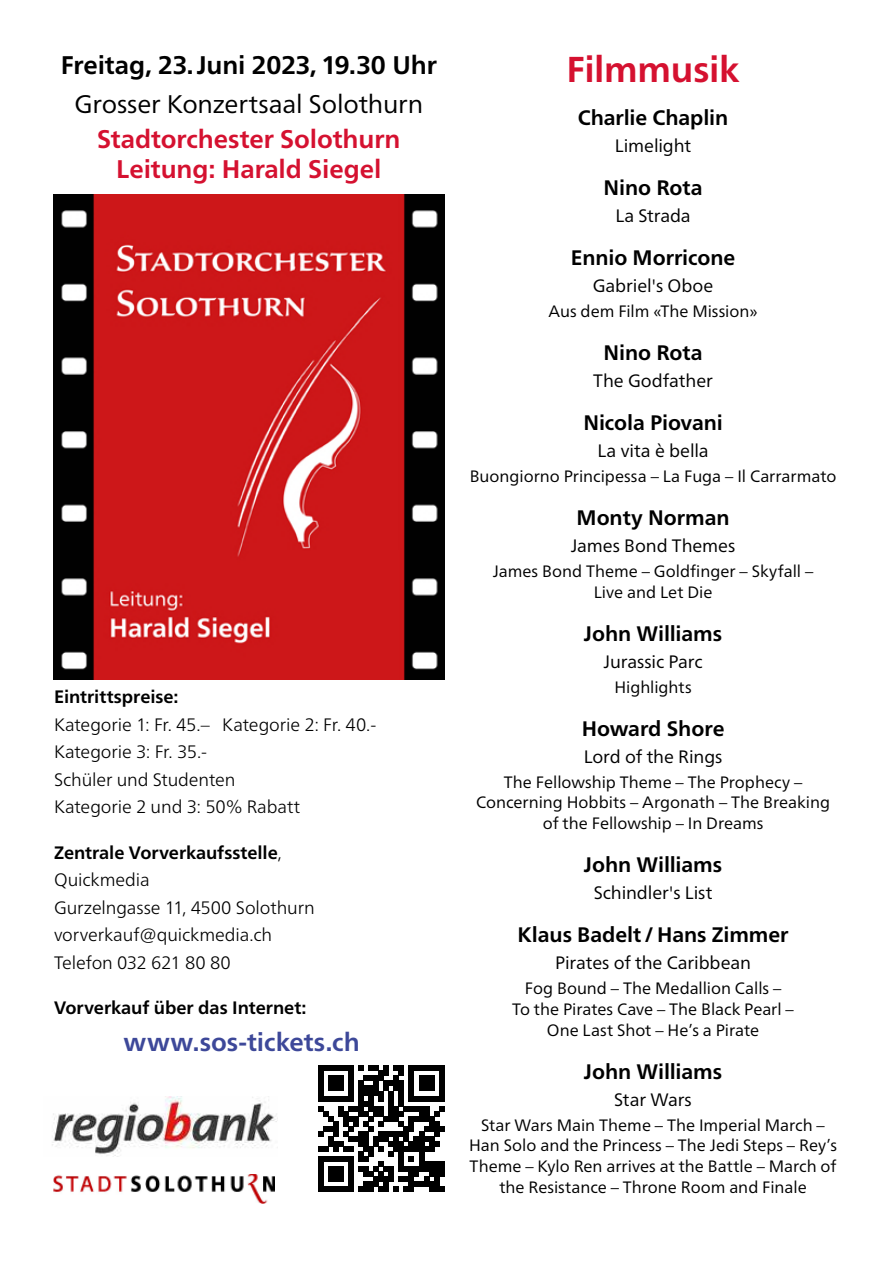
<style>
.page{position:relative;width:893px;height:1263px;background:#fff}
.page>*{position:absolute;margin:0;border:0;box-sizing:border-box;transform-origin:0 0}
.t1{font:700 36px "Frutiger Neue LT Pro";letter-spacing:-.01em;color:#d51130}
.t2{font:700 25.5px/30.6px "Frutiger Neue LT Pro";letter-spacing:-.005em;color:#d51130;text-align:center}
.t3{font:700 25.5px "Frutiger Neue LT Pro";letter-spacing:-.005em;color:#000}
.t4{font:25.5px "Frutiger Neue LT Pro";letter-spacing:-.01em;color:#000}
.t5{font:700 25.5px "Frutiger Neue LT Pro";color:#3d4899}
.t6{font:700 21px "Frutiger Neue LT Pro";letter-spacing:-.005em;color:#000}
.t7{font:300 18px/27.5px "Frutiger Neue LT Pro";letter-spacing:-.005em;color:#000}
.t8{font:18px "Frutiger Neue LT Pro";letter-spacing:-.005em;color:#000}
.t9{font:700 18px "Frutiger Neue LT Pro";letter-spacing:-.005em;color:#000}
.t10{font:16.5px/20.7px "Frutiger Neue LT Pro";color:#000;text-align:center}
.s1{font-weight:700}
</style>
<div class="page">
<img style="left:52px;top:1096px;width:225px;height:61px">
<img style="left:53px;top:1174px;width:221px;height:29px">
<svg style="left:318px;top:1066px;width:126px;height:125px"></svg>
<img style="left:53px;top:194px;width:391px;height:485px">
<h2 class="t3" style="left:61px;top:50px;width:378px">Freitag, 23.Juni 2023, 19.30 Uhr</h2>
<h2 class="t4" style="left:74px;top:88px;width:350px">Grosser Konzertsaal Solothurn</h2>
<h2 class="t2" style="left:97px;top:123px;width:305px">Stadtorchester Solothurn<br>Leitung: Harald Siegel</h2>
<p class="t9" style="left:54px;top:686px;width:126px">Eintrittspreise:</p>
<p class="t7" style="left:54px;top:710px;width:324px">Kategorie 1: Fr. 45.– Kategorie 2: Fr. 40.-<br>Kategorie 3: Fr. 35.-<br>Schüler und Studenten<br>Kategorie 2 und 3: 50% Rabatt</p>
<p class="t7" style="left:54px;top:838px;width:262px"><span class="s1">Zentrale Vorverkaufsstelle</span>,<br>Quickmedia<br>Gurzelngasse 11, 4500 Solothurn vorverkauf@quickmedia.ch<br>Telefon 032 621 80 80</p>
<p class="t9" style="left:54px;top:997px;width:254px">Vorverkauf über das Internet:</p>
<h2 class="t5" style="left:124px;top:1026px;width:238px">www.sos-tickets.ch</h2>
<h1 class="t1" style="left:567px;top:48px;width:174px">Filmmusik</h1>
<p class="t6" style="left:578px;top:105px;width:152px">Charlie Chaplin</p>
<p class="t8" style="left:615px;top:135px;width:78px">Limelight</p>
<p class="t6" style="left:604px;top:175px;width:100px">Nino Rota</p>
<p class="t8" style="left:615px;top:205px;width:77px">La Strada</p>
<p class="t6" style="left:571px;top:245px;width:166px">Ennio Morricone</p>
<p class="t8" style="left:593px;top:275px;width:122px">Gabriel's Oboe</p>
<p class="t10" style="left:549px;top:301px;width:210px">Aus dem Film «The Mission»</p>
<p class="t6" style="left:604px;top:340px;width:100px">Nino Rota</p>
<p class="t8" style="left:593px;top:370px;width:121px">The Godfather</p>
<p class="t6" style="left:583px;top:410px;width:141px">Nicola Piovani</p>
<p class="t8" style="left:597px;top:440px;width:113px">La vita è bella</p>
<p class="t10" style="left:470px;top:465px;width:368px">Buongiorno Principessa – La Fuga – Il Carrarmato</p>
<p class="t6" style="left:577px;top:505px;width:155px">Monty Norman</p>
<p class="t8" style="left:571px;top:535px;width:166px">James Bond Themes</p>
<p class="t10" style="left:493px;top:560px;width:322px">James Bond Theme – Goldfinger – Skyfall –<br>Live and Let Die</p>
<p class="t6" style="left:584px;top:621px;width:140px">John Williams</p>
<p class="t8" style="left:604px;top:650px;width:100px">Jurassic Parc</p>
<p class="t10" style="left:614px;top:676px;width:79px">Highlights</p>
<p class="t6" style="left:582px;top:716px;width:144px">Howard Shore</p>
<p class="t8" style="left:584px;top:745px;width:140px">Lord of the Rings</p>
<p class="t10" style="left:476px;top:771px;width:355px">The Fellowship Theme – The Prophecy –<br>Concerning Hobbits – Argonath – The Breaking of the Fellowship – In Dreams</p>
<p class="t6" style="left:584px;top:852px;width:140px">John Williams</p>
<p class="t8" style="left:594px;top:882px;width:120px">Schindler's List</p>
<p class="t6" style="left:518px;top:922px;width:272px">Klaus Badelt/Hans Zimmer</p>
<p class="t8" style="left:555px;top:952px;width:197px">Pirates of the Caribbean</p>
<p class="t10" style="left:512px;top:978px;width:283px">Fog Bound – The Medallion Calls –<br>To the Pirates Cave – The Black Pearl –<br>One Last Shot – He’s a Pirate</p>
<p class="t6" style="left:584px;top:1059px;width:140px">John Williams</p>
<p class="t8" style="left:614px;top:1088px;width:79px">Star Wars</p>
<p class="t10" style="left:469px;top:1114px;width:369px">Star Wars Main Theme – The Imperial March – Han Solo and the Princess – The Jedi Steps – Rey’s Theme – Kylo Ren arrives at the Battle – March of the Resistance – Throne Room and Finale</p>
</div>
